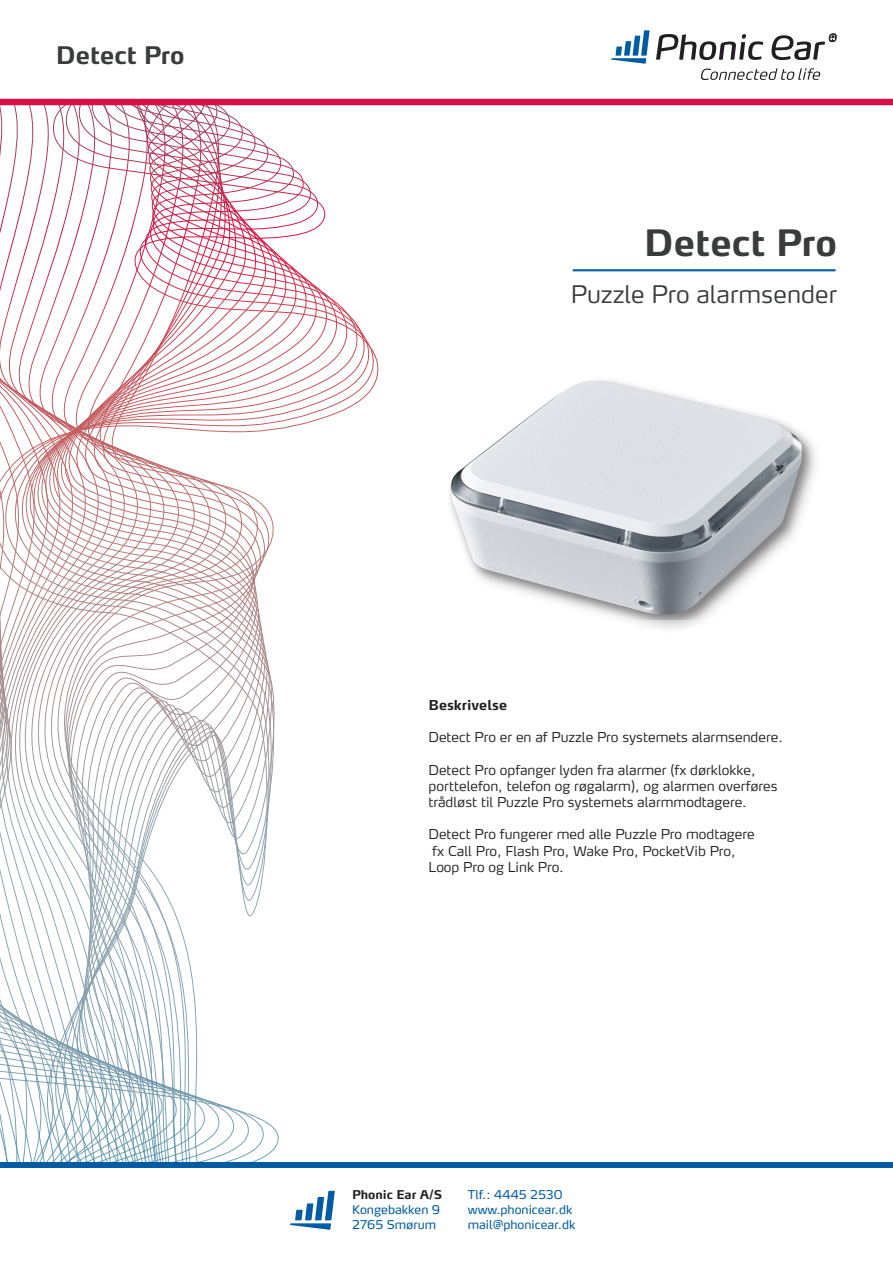
<style>
.page{position:relative;width:893px;height:1263px;background:#fff}
.page>*{position:absolute;margin:0;border:0;box-sizing:border-box;transform-origin:0 0}
.t1{font:700 36px "Max Pro";color:#3a3b3c}
.t2{font:300 24px "Max Pro";color:#3a3b3c}
.t3{font:700 24px "Max Pro";color:#3a3b3c}
.t4{font:300 13.5px/16.2px "Max Pro";color:#231f20}
.t5{font:700 13.5px "Max Pro";color:#231f20}
.t6{font:12px/15px "Max Pro";color:#015ca3}
.t7{font:700 12px "Max Pro";color:#231f20}
</style>
<div class="page">
<svg style="left:0;top:105px;width:288px;height:1057px"></svg>
<div style="left:447px;top:378px;width:367px;height:242px;background:#231f20;opacity:.35"></div>
<img style="left:451px;top:381px;width:351px;height:235px">
<svg style="left:611px;top:30px;width:38px;height:34px"></svg>
<svg style="left:656px;top:34px;width:107px;height:26px"></svg>
<svg style="left:701px;top:68px;width:119px;height:12px"></svg>
<svg style="left:771px;top:33px;width:65px;height:27px"></svg>
<div style="left:0;top:99px;width:893px;height:6px;background:#d60f48"></div>
<div style="left:0;top:1162px;width:893px;height:6px;background:#015ca3"></div>
<svg style="left:290px;top:1191px;width:45px;height:39px"></svg>
<hr style="left:573px;top:269px;width:262px;height:2px;background:#015ca3">
<h2 class="t3" style="left:56px;top:35px;width:130px">Detect Pro</h2>
<h1 class="t1" style="left:644px;top:213px;width:195px">Detect Pro</h1>
<h2 class="t2" style="left:571px;top:274px;width:268px">Puzzle Pro alarmsender</h2>
<p class="t5" style="left:428px;top:693px;width:80px">Beskrivelse</p>
<p class="t4" style="left:428px;top:728px;width:356px">Detect Pro er en af Puzzle Pro systemets alarmsendere.</p>
<p class="t4" style="left:428px;top:760px;width:351px">Detect Pro opfanger lyden fra alarmer (fx dørklokke, porttelefon, telefon og røgalarm), og alarmen overføres trådløst til Puzzle Pro systemets alarmmodtagere.</p>
<p class="t4" style="left:428px;top:825px;width:328px">Detect Pro fungerer med alle Puzzle Pro modtagere fx Call Pro, Flash Pro, Wake Pro, PocketVib Pro,<br>Loop Pro og Link Pro.</p>
<p class="t7" style="left:352px;top:1184px;width:92px">Phonic Ear A/S</p>
<p class="t6" style="left:352px;top:1201px;width:89px">Kongebakken 9<br>2765 Smørum</p>
<p class="t6" style="left:468px;top:1186px;width:109px">Tlf.: 4445 2530 www.phonicear.dk mail@phonicear.dk</p>
</div>
